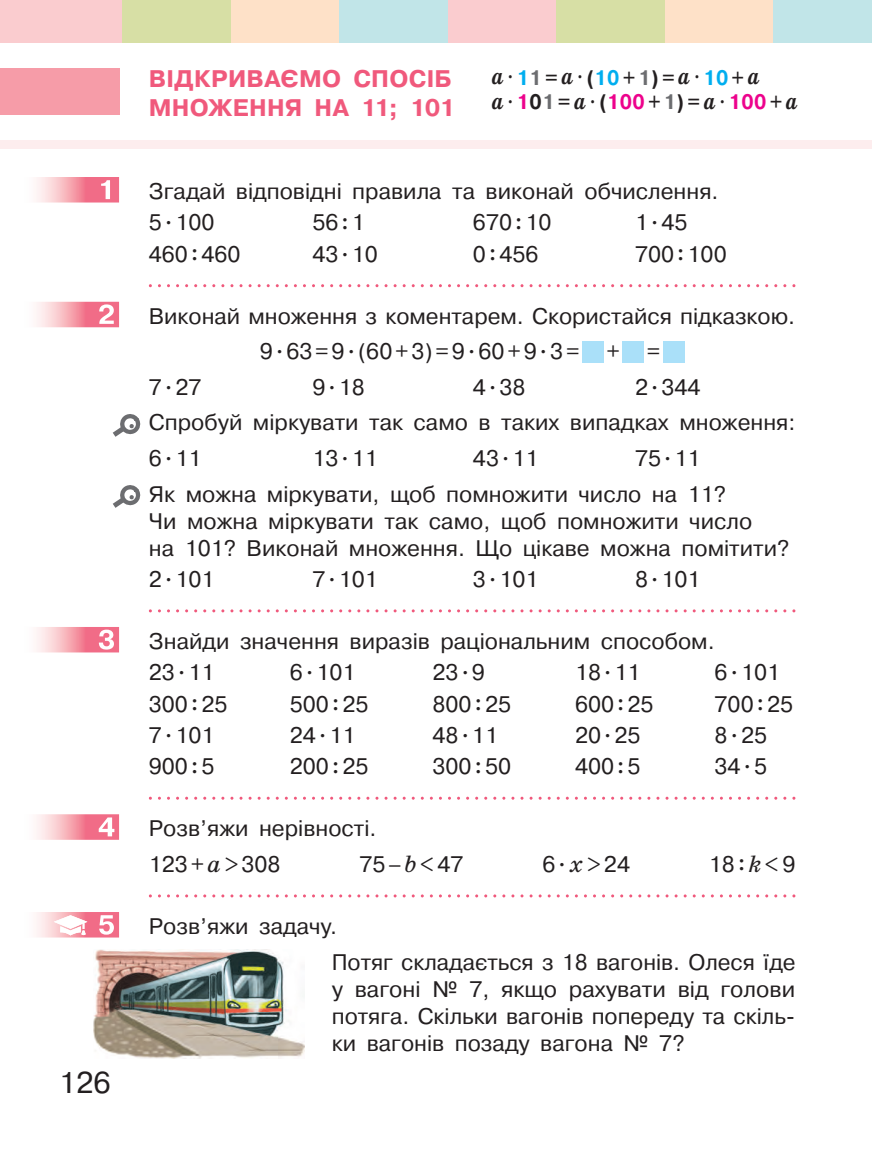
<style>
.page{position:relative;width:872px;height:1149px;background:#fff}
.page>*{position:absolute;margin:0;border:0;box-sizing:border-box;transform-origin:0 0}
.t1{font:30px "Pragmatica C";color:#231f20}
.t2{font:700 24px/28.5px "Pragmatica C";letter-spacing:.01em;color:#f0597c}
.t3{font:22.5px/35.5px "Pragmatica C";color:#231f20}
.t4{font:700 21px/24px "Pragmatica C";color:#231f20;scale:.9 1}
.s1{font-family:"School Book C";font-style:italic;font-size:24px}
.s2{color:#00aeef}
.s3{color:#6c6d70}
.s4{color:#ed028c}
.s5{font-family:"School Book C"}
.s6{font-weight:700;font-size:27px;color:#fff}
</style>
<div class="page">
<div style="left:0;top:68px;width:120px;height:47px;background:#f69ca8"></div>
<div style="left:0;top:0;width:123px;height:43px;background:#facccf"></div>
<div style="left:123px;top:0;width:108px;height:43px;background:#d7dfa5"></div>
<div style="left:231px;top:0;width:108px;height:43px;background:#fee1c8"></div>
<div style="left:665px;top:0;width:108px;height:43px;background:#fee1c8"></div>
<div style="left:339px;top:0;width:109px;height:43px;background:#c1e5e8"></div>
<div style="left:773px;top:0;width:99px;height:43px;background:#c1e5e8"></div>
<div style="left:448px;top:0;width:108px;height:43px;background:#facccf"></div>
<div style="left:556px;top:0;width:109px;height:43px;background:#d7dfa5"></div>
<div style="left:0;top:140px;width:872px;height:8px;background:#fdedee"></div>
<svg style="left:149px;top:284px;width:646px;height:3px"></svg>
<svg style="left:149px;top:609px;width:646px;height:3px"></svg>
<svg style="left:149px;top:796px;width:646px;height:3px"></svg>
<svg style="left:149px;top:894px;width:646px;height:3px"></svg>
<div style="left:582px;top:341px;width:21px;height:21px;background:#aae0f9"></div>
<div style="left:623px;top:341px;width:21px;height:21px;background:#aae0f9"></div>
<div style="left:663px;top:341px;width:21px;height:21px;background:#aae0f9"></div>
<img style="left:101px;top:180px;width:9px;height:19px">
<img style="left:99px;top:304px;width:15px;height:20px">
<svg style="left:113px;top:414px;width:28px;height:22px"></svg>
<svg style="left:113px;top:485px;width:28px;height:22px"></svg>
<img style="left:99px;top:629px;width:15px;height:20px">
<img style="left:37px;top:814px;width:82px;height:25px">
<img style="left:99px;top:817px;width:15px;height:19px">
<img style="left:37px;top:912px;width:82px;height:25px">
<img style="left:99px;top:914px;width:15px;height:20px">
<svg style="left:54px;top:928px;width:33px;height:7px"></svg>
<img style="left:54px;top:914px;width:33px;height:14px">
<img style="left:60px;top:925px;width:21px;height:10px">
<img style="left:93px;top:949px;width:211px;height:109px">
<p class="t2" style="left:149px;top:65px;width:308px">ВІДКРИВАЄМО СПОСІБ<br>МНОЖЕННЯ НА 11; 101</p>
<p class="t4" style="left:491px;top:65px;width:342px"><span class="s1">a</span> <sup>.</sup> <span class="s2">1</span><span class="s3">1</span> = <span class="s1">a</span> <sup>.</sup> (<span class="s2">10</span> + <span class="s3">1</span>) = <span class="s1">a</span> <sup>.</sup> <span class="s2">10</span> + <span class="s1">a<br>a</span> <sup>.</sup> <span class="s4">1</span>0<span class="s3">1</span> = <span class="s1">a</span> <sup>.</sup> (<span class="s4">100</span> + <span class="s3">1</span>) = <span class="s1">a</span> <sup>.</sup> <span class="s4">100</span> + <span class="s1">a</span></p>
<p class="t3" style="left:149px;top:176px;width:571px;line-height:31.2px">Згадай відповідні правила та виконай обчислення.<br>5 <sup>.</sup> 100</p>
<p class="t3" style="left:312px;top:205px;width:54px">56 <span class="s5">:</span> 1</p>
<p class="t3" style="left:473px;top:205px;width:80px">670 <span class="s5">:</span> 10</p>
<p class="t3" style="left:635px;top:205px;width:54px">1 <sup>.</sup> 45</p>
<p class="t3" style="left:149px;top:236px;width:93px">460 <span class="s5">:</span> 460</p>
<p class="t3" style="left:312px;top:236px;width:67px">43 <sup>.</sup> 10</p>
<p class="t3" style="left:473px;top:236px;width:67px">0 <span class="s5">:</span> 456</p>
<p class="t3" style="left:635px;top:236px;width:93px">700 <span class="s5">:</span> 100</p>
<p class="t3" style="left:98px;top:298px;width:699px"><span class="s6">2</span> Виконай множення з коментарем. Скористайся підказкою.</p>
<p class="t3" style="left:260px;top:334px;width:402px">9 <sup>.</sup> 63 = 9 <sup>.</sup> (60 + 3) = 9 <sup>.</sup> 60 + 9 <sup>.</sup> 3 = + =</p>
<p class="t3" style="left:149px;top:369px;width:54px">7 <sup>.</sup> 27</p>
<p class="t3" style="left:312px;top:369px;width:54px">9 <sup>.</sup> 18</p>
<p class="t3" style="left:473px;top:369px;width:54px">4 <sup>.</sup> 38</p>
<p class="t3" style="left:149px;top:369px;width:648px;text-indent:486px">2 <sup>.</sup> 344<br>Спробуй міркувати так само в таких випадках множення:<br>6 <sup>.</sup> 11</p>
<p class="t3" style="left:312px;top:440px;width:67px">13 <sup>.</sup> 11</p>
<p class="t3" style="left:473px;top:440px;width:67px">43 <sup>.</sup> 11</p>
<p class="t3" style="left:149px;top:440px;width:579px;text-indent:486px">75 <sup>.</sup> 11<br>Як можна міркувати, щоб помножити число на 11?</p>
<p class="t3" style="left:149px;top:507px;width:642px;line-height:27px">Чи можна міркувати так само, щоб помножити число<br>на 101? Виконай множення. Що цікаве можна помітити?</p>
<p class="t3" style="left:149px;top:561px;width:67px">2 <sup>.</sup> 101</p>
<p class="t3" style="left:312px;top:561px;width:67px">7 <sup>.</sup> 101</p>
<p class="t3" style="left:473px;top:561px;width:67px">3 <sup>.</sup> 101</p>
<p class="t3" style="left:635px;top:561px;width:67px">8 <sup>.</sup> 101</p>
<p class="t3" style="left:149px;top:625px;width:567px;line-height:31.2px">Знайди значення виразів раціональним способом.<br>23 <sup>.</sup> 11</p>
<p class="t3" style="left:290px;top:654px;width:67px">6 <sup>.</sup> 101</p>
<p class="t3" style="left:432px;top:654px;width:54px">23 <sup>.</sup> 9</p>
<p class="t3" style="left:575px;top:654px;width:67px">18 <sup>.</sup> 11</p>
<p class="t3" style="left:714px;top:654px;width:67px">6 <sup>.</sup> 101</p>
<p class="t3" style="left:149px;top:686px;width:80px">300 <span class="s5">:</span> 25</p>
<p class="t3" style="left:290px;top:686px;width:80px">500 <span class="s5">:</span> 25</p>
<p class="t3" style="left:432px;top:686px;width:80px">800 <span class="s5">:</span> 25</p>
<p class="t3" style="left:575px;top:686px;width:80px">600 <span class="s5">:</span> 25</p>
<p class="t3" style="left:714px;top:686px;width:80px">700 <span class="s5">:</span> 25</p>
<p class="t3" style="left:149px;top:717px;width:67px">7 <sup>.</sup> 101</p>
<p class="t3" style="left:290px;top:717px;width:67px">24 <sup>.</sup> 11</p>
<p class="t3" style="left:432px;top:717px;width:67px">48 <sup>.</sup> 11</p>
<p class="t3" style="left:575px;top:717px;width:67px">20 <sup>.</sup> 25</p>
<p class="t3" style="left:714px;top:717px;width:54px">8 <sup>.</sup> 25</p>
<p class="t3" style="left:149px;top:748px;width:67px">900 <span class="s5">:</span> 5</p>
<p class="t3" style="left:290px;top:748px;width:80px">200 <span class="s5">:</span> 25</p>
<p class="t3" style="left:432px;top:748px;width:80px">300 <span class="s5">:</span> 50</p>
<p class="t3" style="left:575px;top:748px;width:67px">400 <span class="s5">:</span> 5</p>
<p class="t3" style="left:714px;top:748px;width:54px">34 <sup>.</sup> 5</p>
<p class="t3" style="left:149px;top:810px;width:229px">Розв’яжи нерівності.<br>123 + <span class="s1">а</span> &gt; 308</p>
<p class="t3" style="left:359px;top:846px;width:106px">75 – <span class="s1">b</span> &lt; 47</p>
<p class="t3" style="left:542px;top:846px;width:89px">6 <sup>.</sup> <span class="s1">х</span> &gt; 24</p>
<p class="t3" style="left:709px;top:846px;width:88px">18 <span class="s5">:</span> <span class="s1">k</span> &lt; 9</p>
<h1 class="t1" style="left:59px;top:1065px;width:54px">126</h1>
<p class="t3" style="left:332px;top:908px;width:465px;text-indent:-183px">Розв’яжи задачу.<br>Потяг складається з 18 вагонів. Олеся їде</p>
<p class="t3" style="left:332px;top:975px;width:465px;line-height:27px;text-align:justify">у вагоні № 7, якщо рахувати від голови потяга. Скільки вагонів попереду та скіль&shy;ки вагонів позаду вагона № 7?</p>
</div>
